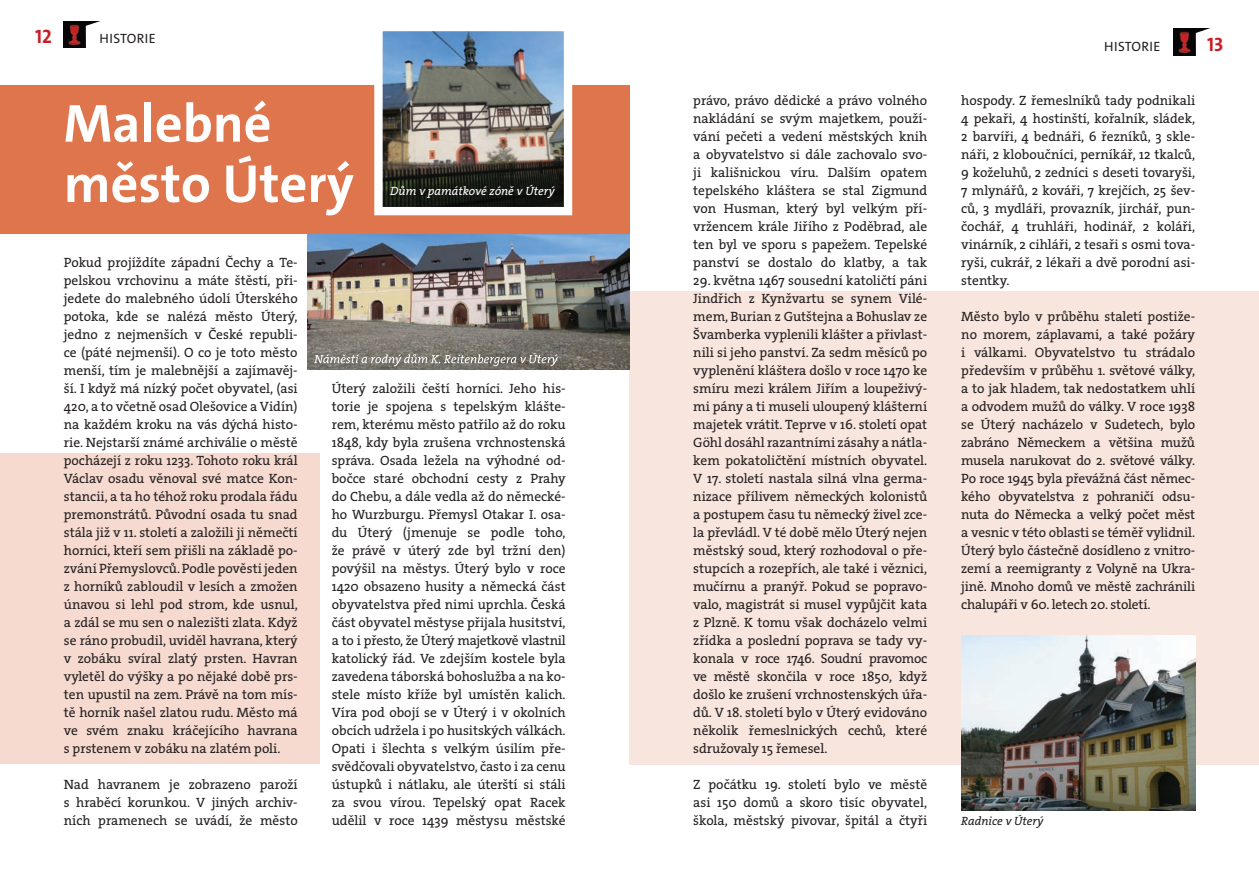
<style>
.page{position:relative;width:1259px;height:893px;background:#fff}
.page>*{position:absolute;margin:0;border:0;box-sizing:border-box;transform-origin:0 0}
.No_Spacing{font:700 54px "The Sans C4 s";color:#fff}
.t1{font:700 19.5px "The Sans C4 s";color:#c81f26}
.t2{font:13.5px/18px "The Serif HP5 Plain";color:#231f20;text-align:justify}
.t3{font:13.5px "The Sans C4 s";letter-spacing:.025em;color:#231f20}
.t4{font:12px "The Serif HP5 Plain IT";color:#fff}
.t5{font:12px "The Serif HP5 Plain IT";color:#231f20}
</style>
<div class="page">
<img style="left:1173px;top:29px;width:35px;height:26px">
<img style="left:63px;top:21px;width:36px;height:27px">
<div style="left:0;top:453px;width:320px;height:310px;background:#f6dacf"></div>
<div style="left:629px;top:291px;width:630px;height:473px;background:#f8e5dd"></div>
<img style="left:307px;top:234px;width:322px;height:136px">
<img style="left:961px;top:635px;width:234px;height:175px">
<div style="left:0;top:85px;width:629px;height:149px;background:#de754d"></div>
<img style="left:383px;top:32px;width:180px;height:174px">
<div style="left:374px;top:23px;width:198px;height:192px;border:8px solid #fff"></div>
<svg style="left:314px;top:353px;width:244px;height:13px;background:#8f8c85"></svg>
<p class="t1" style="left:35px;top:24px;width:18px">12</p>
<p class="t3" style="left:100px;top:30px;width:58px">HISTORIE</p>
<p class="No_Spacing" style="left:64px;top:89px;width:209px">Malebné</p>
<p class="No_Spacing" style="left:64px;top:149px;width:292px">město Úterý</p>
<p class="t4" style="left:390px;top:183px;width:166px">Dům v památkové zóně v Úterý</p>
<p class="t2" style="left:64px;top:253px;width:235px">Pokud projíždíte západní Čechy a Te&shy;pelskou vrchovinu a máte štěstí, při&shy;jedete do malebného údolí Úterského potoka, kde se nalézá město Úterý, jedno z nejmenších v České republi&shy;ce (páté nejmenší). O co je toto město menší, tím je malebnější a zajímavěj&shy;ší. I když má nízký počet obyvatel, (asi 420, a to včetně osad Olešovice a Vidín) na každém kroku na vás dýchá histo&shy;rie. Nejstarší známé archiválie o městě pocházejí z roku 1233. Tohoto roku král Václav osadu věnoval své matce Kon&shy;stancii, a ta ho téhož roku prodala řádu premonstrátů. Původní osada tu snad stála již v 11. století a založili ji němečtí horníci, kteří sem přišli na základě po&shy;zvání Přemyslovců. Podle pověsti jeden z horníků zabloudil v lesích a zmožen únavou si lehl pod strom, kde usnul, a zdál se mu sen o nalezišti zlata. Když se ráno probudil, uviděl havrana, který v zobáku svíral zlatý prsten. Havran vyletěl do výšky a po nějaké době prs&shy;ten upustil na zem. Právě na tom mís&shy;tě horník našel zlatou rudu. Město má ve svém znaku kráčejícího havrana s prstenem v zobáku na zlatém poli.</p>
<p class="t2" style="left:64px;top:775px;width:235px">Nad havranem je zobrazeno paroží s hraběcí korunkou. V jiných archiv&shy;ních pramenech se uvádí, že město</p>
<p class="t2" style="left:332px;top:379px;width:235px">Úterý založili čeští horníci. Jeho his&shy;torie je spojena s tepelským klášte&shy;rem, kterému město patřilo až do roku 1848, kdy byla zrušena vrchnostenská správa. Osada ležela na výhodné od&shy;bočce staré obchodní cesty z Prahy do Chebu, a dále vedla až do německé&shy;ho Wurzburgu. Přemysl Otakar I. osa&shy;du Úterý (jmenuje se podle toho, že právě v úterý zde byl tržní den) povýšil na městys. Úterý bylo v roce 1420 obsazeno husity a německá část obyvatelstva před nimi uprchla. Česká část obyvatel městyse přijala husitství, a to i přesto, že Úterý majetkově vlastnil katolický řád. Ve zdejším kostele byla zavedena táborská bohoslužba a na ko&shy;stele místo kříže byl umístěn kalich.<br>Víra pod obojí se v Úterý i v okolních obcích udržela i po husitských válkách.<br>Opati i šlechta s velkým úsilím pře&shy;svědčovali obyvatelstvo, často i za cenu ústupků i nátlaku, ale úterští si stáli za svou vírou. Tepelský opat Racek udělil v roce 1439 městysu městské</p>
<p class="t2" style="left:693px;top:91px;width:235px">právo, právo dědické a právo volného nakládání se svým majetkem, použí&shy;vání pečeti a vedení městských knih a obyvatelstvo si dále zachovalo svo&shy;ji kališnickou víru. Dalším opatem tepelského kláštera se stal Zigmund von Husman, který byl velkým pří&shy;vržencem krále Jiřího z Poděbrad, ale ten byl ve sporu s papežem. Tepelské panství se dostalo do klatby, a tak</p>
<p class="t2" style="left:693px;top:271px;width:235px">29. května 1467 sousední katoličtí páni Jindřich z Kynžvartu se synem Vilé&shy;mem, Burian z Gutštejna a Bohuslav ze Švamberka vyplenili klášter a přivlast&shy;nili si jeho panství. Za sedm měsíců po vyplenění kláštera došlo v roce 1470 ke smíru mezi králem Jiřím a loupeživý&shy;mi pány a ti museli uloupený klášterní majetek vrátit. Teprve v 16. století opat Göhl dosáhl razantními zásahy a nátla&shy;kem pokatoličtění místních obyvatel.<br>V 17. století nastala silná vlna germa&shy;nizace přílivem německých kolonistů a postupem času tu německý živel zce&shy;la převládl. V té době mělo Úterý nejen městský soud, který rozhodoval o pře&shy;stupcích a rozepřích, ale také i věznici, mučírnu a pranýř. Pokud se popravo&shy;valo, magistrát si musel vypůjčit kata z Plzně. K tomu však docházelo velmi zřídka a poslední poprava se tady vy&shy;konala v roce 1746. Soudní pravomoc ve městě skončila v roce 1850, když došlo ke zrušení vrchnostenských úřa&shy;dů. V 18. století bylo v Úterý evidováno několik řemeslnických cechů, které sdružovaly 15 řemesel.</p>
<p class="t2" style="left:693px;top:775px;width:235px">Z počátku 19. století bylo ve městě asi 150 domů a skoro tisíc obyvatel, škola, městský pivovar, špitál a čtyři</p>
<p class="t3" style="left:1104px;top:37px;width:58px">HISTORIE</p>
<p class="t1" style="left:1207px;top:32px;width:18px">13</p>
<p class="t2" style="left:961px;top:91px;width:235px">hospody. Z řemeslníků tady podnikali 4 pekaři, 4 hostinští, kořalník, sládek, 2 barvíři, 4 bednáři, 6 řezníků, 3 skle&shy;náři, 2 kloboučníci, perníkář, 12 tkalců, 9 koželuhů, 2 zedníci s deseti tovaryši, 7 mlynářů, 2 kováři, 7 krejčích, 25 šev&shy;ců, 3 mydláři, provazník, jirchář, pun&shy;čochář, 4 truhláři, hodinář, 2 koláři, vinárník, 2 cihláři, 2 tesaři s osmi tova&shy;ryši, cukrář, 2 lékaři a dvě porodní asi&shy;stentky.</p>
<p class="t2" style="left:961px;top:307px;width:235px">Město bylo v průběhu staletí postiže&shy;no morem, záplavami, a také požáry i válkami. Obyvatelstvo tu strádalo především v průběhu 1. světové války, a to jak hladem, tak nedostatkem uhlí a odvodem mužů do války. V roce 1938 se Úterý nacházelo v Sudetech, bylo zabráno Německem a většina mužů musela narukovat do 2. světové války.<br>Po roce 1945 byla převážná část němec&shy;kého obyvatelstva z pohraničí odsu&shy;nuta do Německa a velký počet měst a vesnic v této oblasti se téměř vylidnil.<br>Úterý bylo částečně dosídleno z vnitro&shy;zemí a reemigranty z Volyně na Ukra&shy;jině. Mnoho domů ve městě zachránili chalupáři v 60. letech 20. století.</p>
<p class="t5" style="left:961px;top:813px;width:84px">Radnice v Úterý</p>
</div>
